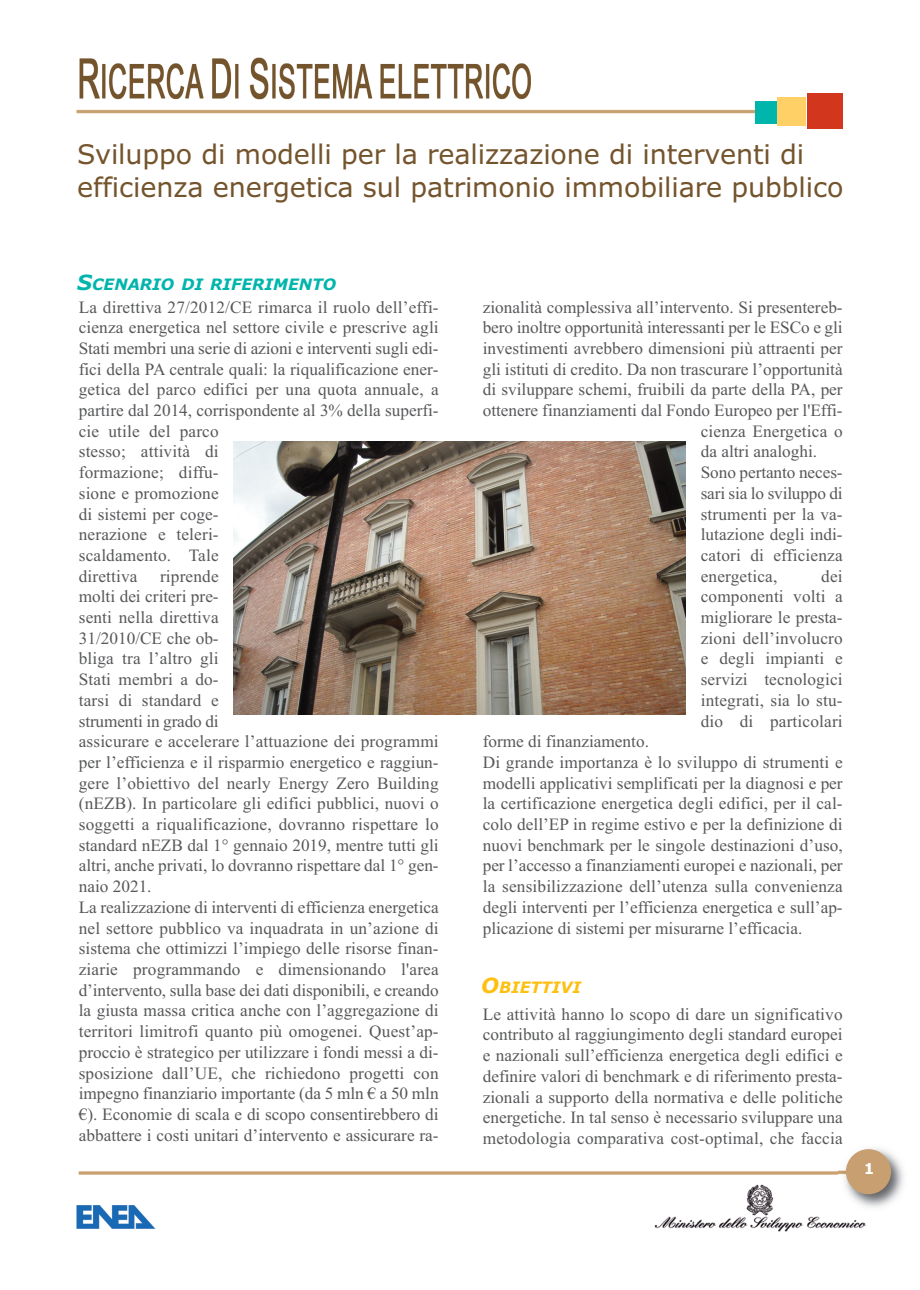
<style>
.page{position:relative;width:920px;height:1290px;background:#fff}
.page>*{position:absolute;margin:0;border:0;box-sizing:border-box;transform-origin:0 0}
.t1{font:27px/32.4px "Verdana";letter-spacing:-.005em;color:#73542c}
.t2{font:17.25px/20.7px "Times New Roman";color:#57585a}
.t3{font:italic 700 15.75px "Verdana";color:#00b5ac}
.t4{font:italic 700 15.75px "Verdana";color:#fdc011}
.t5{font:15px "Verdana Bold OTF";color:#fff}
.s1{font-size:21px}
</style>
<div class="page">
<img style="left:76px;top:57px;width:790px;height:1175px">
<img style="left:839px;top:1142px;width:65px;height:72px">
<div style="left:846px;top:1149px;width:45px;height:45px;background:#c89f70;border-radius:50%"></div>
<div style="left:755px;top:102px;width:22px;height:22px;background:#00b5ac"></div>
<div style="left:807px;top:93px;width:36px;height:36px;background:#d2361d"></div>
<div style="left:777px;top:97px;width:29px;height:29px;background:#fed066"></div>
<img style="left:234px;top:441px;width:452px;height:273px">
<h1 class="t1" style="left:77px;top:139px;width:768px">Sviluppo di modelli per la realizzazione di interventi di efficienza energetica sul patrimonio immobiliare pubblico</h1>
<p class="t3" style="left:77px;top:275px;width:260px"><span class="s1">S</span>CENARIO DI RIFERIMENTO</p>
<p class="t2" style="left:79px;top:296px;width:361px">La direttiva 27/2012/CE rimarca il ruolo dell’effi&shy;cienza energetica nel settore civile e prescrive agli Stati membri una serie di azioni e interventi sugli edi&shy;fici della PA centrale quali: la riqualificazione ener&shy;getica del parco edifici per una quota annuale, a partire dal 2014, corrispondente al 3% della superfi&shy;cie utile del parco<br>stesso; attività di<br>formazione; diffu-<br>sione e promozione<br>di sistemi per coge-<br>nerazione e teleri-<br>scaldamento. Tale<br>direttiva</p>
<p class="t2" style="left:79px;top:565px;width:361px;text-indent:81px">riprende<br>molti dei criteri pre-<br>senti nella direttiva<br>31/2010/CE che ob-<br>bliga tra l’altro gli<br>Stati membri a do-<br>tarsi di standard e<br>strumenti in grado di<br>assicurare e accelerare l’attuazione dei programmi per l’efficienza e il risparmio energetico e raggiun&shy;gere l’obiettivo del nearly Energy Zero Building (nEZB). In particolare gli edifici pubblici, nuovi o soggetti a riqualificazione, dovranno rispettare lo standard nEZB dal 1° gennaio 2019, mentre tutti gli altri, anche privati, lo dovranno rispettare dal 1° gen&shy;naio 2021.<br>La realizzazione di interventi di efficienza energetica nel settore pubblico va inquadrata in un’azione di sistema che ottimizzi l’impiego delle risorse finan&shy;ziarie programmando e dimensionando l'area d’intervento, sulla base dei dati disponibili, e creando la giusta massa critica anche con l’aggregazione di territori limitrofi quanto più omogenei. Quest’ap&shy;proccio è strategico per utilizzare i fondi messi a di&shy;sposizione dall’UE, che richiedono progetti con impegno finanziario importante (da 5 mln € a 50 mln €). Economie di scala e di scopo consentirebbero di abbattere i costi unitari d’intervento e assicurare ra-</p>
<p class="t2" style="left:483px;top:296px;width:361px">zionalità complessiva all’intervento. Si presentereb-</p>
<p class="t2" style="left:483px;top:317px;width:361px">bero inoltre opportunità interessanti per le ESCo e gli</p>
<p class="t2" style="left:483px;top:338px;width:361px">investimenti avrebbero dimensioni più attraenti per</p>
<p class="t2" style="left:483px;top:358px;width:361px">gli istituti di credito. Da non trascurare l’opportunità</p>
<p class="t2" style="left:483px;top:379px;width:361px">di sviluppare schemi, fruibili da parte della PA, per</p>
<p class="t2" style="left:483px;top:400px;width:361px">ottenere finanziamenti dal Fondo Europeo per l'Effi-</p>
<p class="t2" style="left:701px;top:420px;width:143px">cienza Energetica o</p>
<p class="t2" style="left:701px;top:441px;width:118px">da altri analoghi.</p>
<p class="t2" style="left:701px;top:462px;width:143px">Sono pertanto neces-</p>
<p class="t2" style="left:701px;top:482px;width:143px">sari sia lo sviluppo di</p>
<p class="t2" style="left:701px;top:503px;width:143px">strumenti per la va-</p>
<p class="t2" style="left:701px;top:524px;width:143px">lutazione degli indi-</p>
<p class="t2" style="left:701px;top:545px;width:143px">catori di efficienza</p>
<p class="t2" style="left:701px;top:565px;width:78px">energetica,</p>
<p class="t2" style="left:701px;top:565px;width:143px;text-align:justify;text-indent:121px">dei componenti volti a migliorare le presta&shy;zioni dell’involucro e degli impianti e servizi tecnologici integrati, sia lo stu&shy;dio di particolari</p>
<p class="t2" style="left:483px;top:731px;width:361px">forme di finanziamento.<br>Di grande importanza è lo sviluppo di strumenti e modelli applicativi semplificati per la diagnosi e per la certificazione energetica degli edifici, per il cal&shy;colo dell’EP in regime estivo e per la definizione di nuovi benchmark per le singole destinazioni d’uso, per l’accesso a finanziamenti europei e nazionali, per la sensibilizzazione dell’utenza sulla convenienza degli interventi per l’efficienza energetica e sull’ap&shy;plicazione di sistemi per misurarne l’efficacia.</p>
<p class="t4" style="left:481px;top:978px;width:101px"><span class="s1">O</span>BIETTIVI</p>
<p class="t2" style="left:483px;top:1003px;width:361px;text-align:justify">Le attività hanno lo scopo di dare un significativo contributo al raggiungimento degli standard europei e nazionali sull’efficienza energetica degli edifici e definire valori di benchmark e di riferimento presta&shy;zionali a supporto della normativa e delle politiche energetiche. In tal senso è necessario sviluppare una metodologia comparativa cost-optimal, che faccia</p>
<p class="t5" style="left:864px;top:1160px;width:12px">1</p>
</div>
